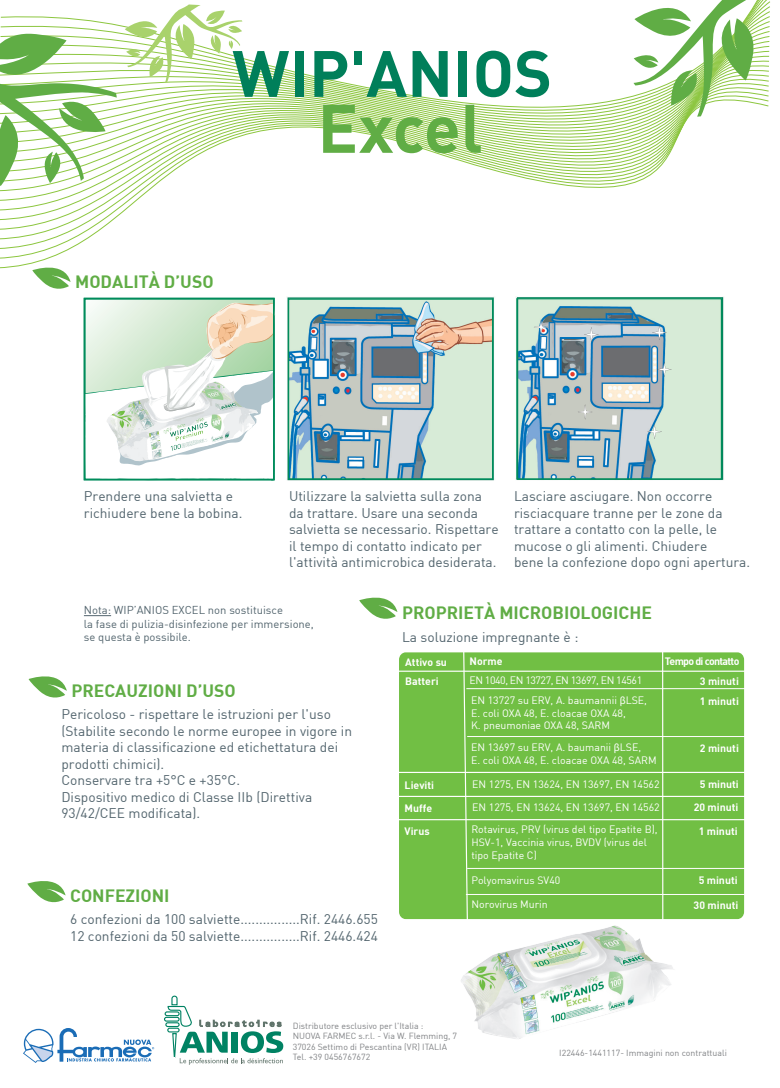
<style>
.page{position:relative;width:780px;height:1088px;background:#fff}
.page>*{position:absolute;margin:0;border:0;box-sizing:border-box;transform-origin:0 0}
.t1{font:700 67.5px "DIN";letter-spacing:-.01em;color:#60ad45}
.t2{font:700 17.5px "DIN";color:#60ad45}
.t3{font:13.75px/16.5px "DIN";color:#53656e}
.t4{font:11.25px/13.5px "DIN";color:#53656e}
.t5{font:10.5px/12.6px "DIN";color:#fff}
.t6{font:700 10.5px/19px "DIN";color:#fff}
.t7{font:10.5px/20px "DIN";letter-spacing:-.04em;color:#fff}
.t8{font:700 10.5px "DIN";letter-spacing:-.06em;color:#fff}
.t9{font:8.75px/10.6px "DIN";color:#808285}
.s1{font-family:"Myriad Pro"}
</style>
<div class="page">
<svg style="left:0;top:60px;width:689px;height:209px"></svg>
<svg style="left:0;top:20px;width:117px;height:166px"></svg>
<svg style="left:32px;top:259px;width:39px;height:30px"></svg>
<svg style="left:633px;top:0;width:136px;height:117px"></svg>
<svg style="left:125px;top:4px;width:164px;height:93px"></svg>
<div style="left:295px;top:51px;width:9px;height:46px;background:#007f5a"></div>
<svg style="left:314px;top:51px;width:33px;height:46px"></svg>
<div style="left:354px;top:51px;width:8px;height:14px;background:#007f5a"></div>
<svg style="left:366px;top:51px;width:81px;height:46px"></svg>
<div style="left:458px;top:51px;width:9px;height:46px;background:#007f5a"></div>
<svg style="left:476px;top:51px;width:73px;height:46px"></svg>
<svg style="left:84px;top:615px;width:27px;height:1px"></svg>
<svg style="left:29px;top:676px;width:38px;height:22px"></svg>
<svg style="left:359px;top:597px;width:38px;height:22px"></svg>
<svg style="left:27px;top:881px;width:39px;height:22px"></svg>
<svg style="left:87px;top:302px;width:185px;height:164px"></svg>
<div style="left:84px;top:298px;width:191px;height:182px;border:2px solid #008c5b"></div>
<img style="left:287px;top:297px;width:207px;height:184px">
<div style="left:288px;top:299px;width:205px;height:180px;border:1px solid #008c5b"></div>
<img style="left:516px;top:297px;width:208px;height:183px">
<svg style="left:652px;top:325px;width:14px;height:15px"></svg>
<svg style="left:647px;top:424px;width:14px;height:15px"></svg>
<svg style="left:578px;top:405px;width:14px;height:14px"></svg>
<svg style="left:584px;top:327px;width:14px;height:15px"></svg>
<svg style="left:533px;top:320px;width:15px;height:14px"></svg>
<svg style="left:657px;top:362px;width:14px;height:15px"></svg>
<div style="left:516px;top:298px;width:206px;height:182px;border:1px solid #008c5b"></div>
<img style="left:437px;top:919px;width:256px;height:120px">
<div style="left:399px;top:652px;width:345px;height:267px;background:#71bf44;border-radius:7px"></div>
<hr style="left:397px;top:671px;width:348px;height:1px;background:#fff">
<hr style="left:397px;top:772px;width:348px;height:1px;background:#fff">
<hr style="left:397px;top:796px;width:348px;height:1px;background:#fff">
<svg style="left:462px;top:652px;width:7px;height:291px"></svg>
<hr style="left:466px;top:688px;width:279px;height:1px;background:#fff">
<hr style="left:467px;top:736px;width:278px;height:1px;background:#fff">
<hr style="left:397px;top:819px;width:348px;height:1px;background:#fff">
<hr style="left:467px;top:868px;width:278px;height:1px;background:#fff">
<hr style="left:466px;top:894px;width:278px;height:1px;background:#fff">
<hr style="left:662px;top:642px;width:1px;height:293px;background:#fff">
<div style="left:165px;top:1011px;width:15px;height:5px;border:1px solid #008263;border-radius:2px"></div>
<div style="left:164px;top:1017px;width:16px;height:4px;border:1px solid #008263;border-radius:2px"></div>
<div style="left:165px;top:1022px;width:15px;height:5px;border:1px solid #008263;border-radius:2px"></div>
<svg style="left:167px;top:995px;width:116px;height:70px"></svg>
<svg style="left:23px;top:1028px;width:131px;height:35px"></svg>
<p class="t2" style="left:75px;top:270px;width:140px">MODALITÀ D’USO</p>
<h1 class="t1" style="left:317px;top:84px;width:167px">Excel</h1>
<p class="t3" style="left:84px;top:488px;width:160px">Prendere una salvietta e richiudere bene la bobina.</p>
<p class="t3" style="left:289px;top:488px;width:211px">Utilizzare la salvietta sulla zona da trattare. Usare una seconda salvietta se necessario. Rispettare il tempo di contatto indicato per l'attività antimicrobica desiderata.</p>
<p class="t3" style="left:514px;top:488px;width:238px">Lasciare asciugare. Non occorre risciacquare tranne per le zone da trattare a contatto con la pelle, le mucose o gli alimenti. Chiudere<br>bene la confezione dopo ogni apertura.</p>
<p class="t4" style="left:84px;top:603px;width:231px">Nota: WIP’ANIOS EXCEL non sostituisce<br>la fase di pulizia-disinfezione per immersione, se questa è possibile.</p>
<p class="t2" style="left:402px;top:602px;width:251px">PROPRIETÀ MICROBIOLOGICHE</p>
<p class="t3" style="left:402px;top:628px;width:178px">La soluzione impregnante è :</p>
<p class="t2" style="left:71px;top:679px;width:166px">PRECAUZIONI D’USO</p>
<p class="t3" style="left:61px;top:706px;width:292px">Pericoloso - rispettare le istruzioni per l'uso (Stabilite secondo le norme europee in vigore in materia di classificazione ed etichettatura dei prodotti chimici).<br>Conservare tra +5°C e +35°C.<br>Dispositivo medico di Classe IIb (Direttiva 93/42/CEE modificata).</p>
<p class="t2" style="left:70px;top:884px;width:101px">CONFEZIONI</p>
<p class="t3" style="left:70px;top:910px;width:309px">6 confezioni da 100 salviette................Rif. 2446.655<br>12 confezioni da 50 salviette................Rif. 2446.424</p>
<p class="t6" style="left:405px;top:652px;width:43px">Attivo su<br>Batteri</p>
<p class="t6" style="left:469px;top:651px;width:35px">Norme</p>
<p class="t7" style="left:469px;top:670px;width:179px">EN 1040, EN 13727, EN 13697, EN 14561<br>EN 13727 su ERV, A. baumannii <span class="s1">β</span>LSE,</p>
<p class="t5" style="left:471px;top:706px;width:156px">E. coli OXA 48, E. cloacae OXA 48,<br>K. pneumoniae OXA 48, SARM</p>
<p class="t5" style="left:471px;top:740px;width:187px">EN 13697 su ERV, A. baumanii <span class="s1">β</span>LSE,<br>E. coli OXA 48, E. cloacae OXA 48, SARM</p>
<p class="t8" style="left:665px;top:654px;width:76px">Tempo di contatto</p>
<p class="t6" style="left:700px;top:672px;width:40px">3 minuti</p>
<p class="t6" style="left:699px;top:692px;width:40px">1 minuti</p>
<p class="t6" style="left:699px;top:738px;width:40px">2 minuti</p>
<p class="t6" style="left:404px;top:775px;width:31px">Lieviti</p>
<p class="t6" style="left:404px;top:798px;width:29px">Muffe</p>
<p class="t6" style="left:404px;top:821px;width:27px">Virus</p>
<p class="t5" style="left:471px;top:773px;width:190px;line-height:22.5px;text-align:justify">EN 1275, EN 13624, EN 13697, EN 14562<br>EN 1275, EN 13624, EN 13697, EN 14562<br>Rotavirus, PRV (virus del tipo Epatite B),</p>
<p class="t5" style="left:471px;top:836px;width:177px">HSV-1, Vaccinia virus, BVDV (virus del tipo Epatite C)</p>
<p class="t5" style="left:471px;top:874px;width:90px">Polyomavirus SV40</p>
<p class="t6" style="left:698px;top:870px;width:40px">5 minuti</p>
<p class="t5" style="left:471px;top:897px;width:78px">Norovirus Murin</p>
<p class="t6" style="left:693px;top:895px;width:46px">30 minuti</p>
<p class="t6" style="left:699px;top:775px;width:40px">5 minuti</p>
<p class="t6" style="left:693px;top:797px;width:46px">20 minuti</p>
<p class="t6" style="left:698px;top:821px;width:40px">1 minuti</p>
<p class="t9" style="left:293px;top:1020px;width:166px">Distributore esclusivo per l'Italia :<br>NUOVA FARMEC s.r.l. - Via W. Flemming, 7<br>37026 Settimo di Pescantina (VR) ITALIA Tel. +39 0456767672</p>
<p class="t9" style="left:559px;top:1047px;width:169px">I22446-1441117- Immagini non contrattuali</p>
</div>
